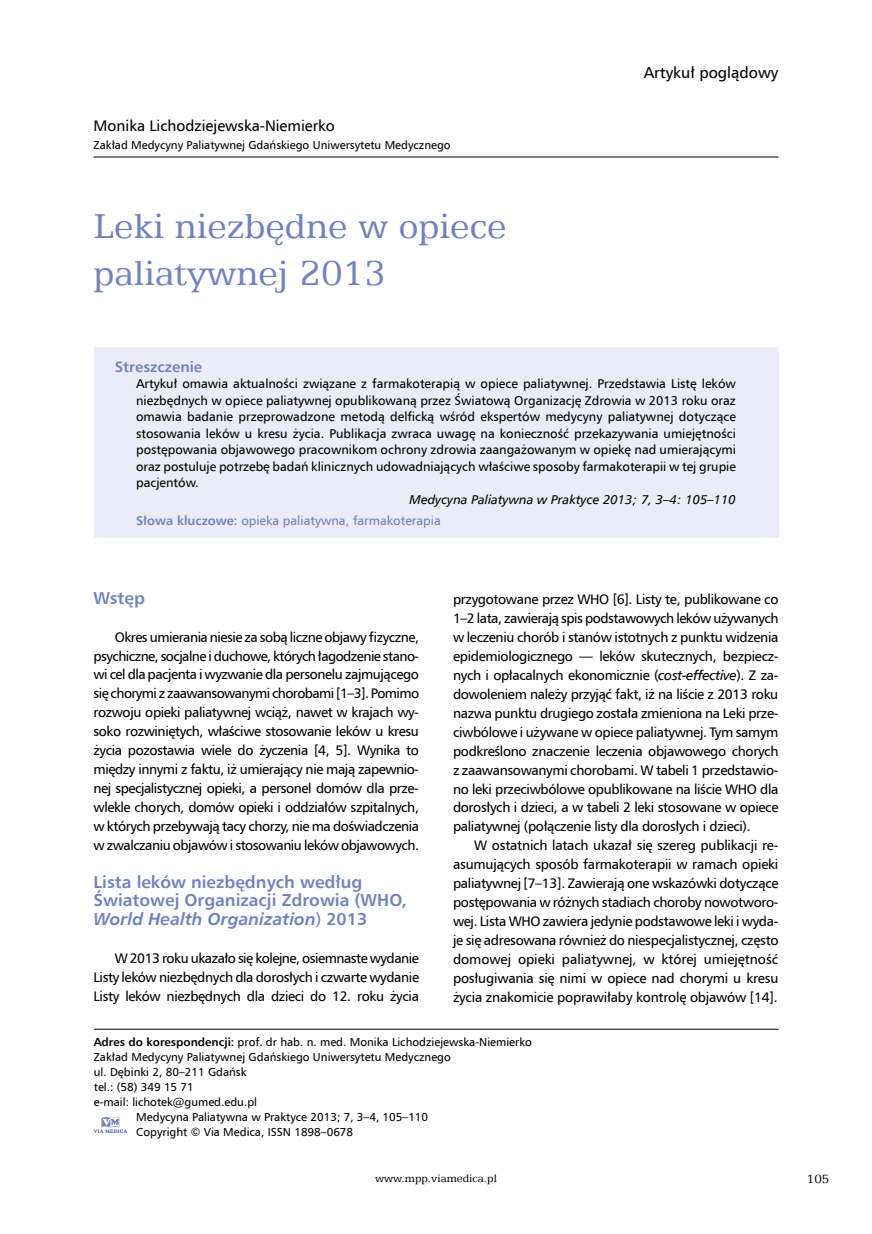
<style>
.page{position:relative;width:872px;height:1234px;background:#fff}
.page>*{position:absolute;margin:0;border:0;box-sizing:border-box;transform-origin:0 0}
.t1{font:39px/46.8px "Egyptian 505 EU";color:#7082c0}
.t2{font:700 17.25px/18.9px "Humnst 777 EU";color:#7082c0}
.t3{font:15.75px "Humnst 777 EU";color:#000}
.t4{font:15.3px "Humnst 777 EU";color:#000}
.t5{font:700 15px "Humnst 777 EU";color:#7082c0}
.t6{font:13.8px/18.9px "Humnst 777 EU";letter-spacing:-.025em;color:#000;text-align:justify}
.t7{font:13.5px "Egyptian 505 EU";color:#000}
.t8{font:12.75px/16.5px "Humnst 777 EU";color:#000;text-align:justify}
.t9{font:italic 12.75px/20.7px "Humnst 777 EU";color:#000}
.t10{font:12px "Egyptian 505 EU";color:#000}
.t11{font:11.55px "Humnst 777 EU";color:#000}
.s1{font-weight:700;font-style:normal;color:#7082c0}
.s2{font-style:normal;color:#7082c0}
.s3{font-style:italic}
.s4{font-weight:400}
.s5{font-weight:700}
</style>
<div class="page">
<div style="left:94px;top:347px;width:684px;height:190px;background:#ebecf7"></div>
<hr style="left:94px;top:1028px;width:684px;height:1px;background:#000">
<svg style="left:94px;top:1117px;width:33px;height:15px"></svg>
<hr style="left:94px;top:157px;width:684px;height:1px;background:#000">
<p class="t4" style="left:94px;top:116px;width:243px">Monika Lichodziejewska-Niemierko</p>
<p class="t11" style="left:94px;top:137px;width:359px">Zakład Medycyny Paliatywnej Gdańskiego Uniwersytetu Medycznego</p>
<h1 class="t1" style="left:94px;top:202px;width:415px">Leki niezbędne w opiece paliatywnej 2013</h1>
<p class="t3" style="left:644px;top:63px;width:136px">Artykuł poglądowy</p>
<p class="t5" style="left:115px;top:357px;width:89px">Streszczenie</p>
<p class="t8" style="left:136px;top:375px;width:601px">Artykuł omawia aktualności związane z farmakoterapią w opiece paliatywnej. Przedstawia Listę leków niezbędnych w opiece paliatywnej opublikowaną przez Światową Organizację Zdrowia w 2013 roku oraz omawia badanie przeprowadzone metodą delficką wśród ekspertów medycyny paliatywnej dotyczące stosowania leków u kresu życia. Publikacja zwraca uwagę na konieczność przekazywania umiejętności postępowania objawowego pracownikom ochrony zdrowia zaangażowanym w opiekę nad umierającymi oraz postuluje potrzebę badań klinicznych udowadniających właściwe sposoby farmakoterapii w tej grupie pacjentów.</p>
<p class="t9" style="left:136px;top:489px;width:601px;text-indent:273px">Medycyna Paliatywna w Praktyce 2013; 7, 3–4: 105–110<br><span class="s1">Słowa kluczowe:</span> <span class="s2">opieka paliatywna, farmakoterapia</span></p>
<p class="t2" style="left:94px;top:588px;width:53px">Wstęp</p>
<p class="t6" style="left:94px;top:627px;width:327px;text-indent:21px">Okres umierania niesie za sobą liczne objawy fizyczne, psychiczne, socjalne i duchowe, których łagodzenie stano&shy;wi cel dla pacjenta i wyzwanie dla personelu zajmującego się chorymi z zaawansowanymi chorobami [1–3]. Pomimo rozwoju opieki paliatywnej wciąż, nawet w krajach wy&shy;soko rozwiniętych, właściwe stosowanie leków u kresu życia pozostawia wiele do życzenia [4, 5]. Wynika to między innymi z faktu, iż umierający nie mają zapewnio&shy;nej specjalistycznej opieki, a personel domów dla prze&shy;wlekle chorych, domów opieki i oddziałów szpitalnych, w których przebywają tacy chorzy, nie ma doświadczenia w zwalczaniu objawów i stosowaniu leków objawowych.</p>
<p class="t2" style="left:94px;top:871px;width:315px">Lista leków niezbędnych według<br>Światowej Organizacji Zdrowia (WHO,<br><span class="s3">World Health Organization</span><span class="s4">)</span> 2013</p>
<p class="t6" style="left:94px;top:948px;width:327px;text-indent:21px">W 2013 roku ukazało się kolejne, osiemnaste wydanie Listy leków niezbędnych dla dorosłych i czwarte wydanie Listy leków niezbędnych dla dzieci do 12. roku życia</p>
<p class="t6" style="left:453px;top:589px;width:327px">przygotowane przez WHO [6]. Listy te, publikowane co 1–2 lata, zawierają spis podstawowych leków używanych w leczeniu chorób i stanów istotnych z punktu widzenia epidemiologicznego — leków skutecznych, bezpiecz&shy;nych i opłacalnych ekonomicznie (<span class="s3">cost-effective</span>). Z za&shy;dowoleniem należy przyjąć fakt, iż na liście z 2013 roku nazwa punktu drugiego została zmieniona na Leki prze&shy;ciwbólowe i używane w opiece paliatywnej. Tym samym podkreślono znaczenie leczenia objawowego chorych z zaawansowanymi chorobami. W tabeli 1 przedstawio&shy;no leki przeciwbólowe opublikowane na liście WHO dla dorosłych i dzieci, a w tabeli 2 leki stosowane w opiece paliatywnej (połączenie listy dla dorosłych i dzieci).</p>
<p class="t6" style="left:453px;top:835px;width:327px;text-indent:21px">W ostatnich latach ukazał się szereg publikacji re&shy;asumujących sposób farmakoterapii w ramach opieki paliatywnej [7–13]. Zawierają one wskazówki dotyczące postępowania w różnych stadiach choroby nowotworo&shy;wej. Lista WHO zawiera jedynie podstawowe leki i wyda&shy;je się adresowana również do niespecjalistycznej, często domowej opieki paliatywnej, w której umiejętność posługiwania się nimi w opiece nad chorymi u kresu życia znakomicie poprawiłaby kontrolę objawów [14].</p>
<p class="t11" style="left:94px;top:1034px;width:440px"><span class="s5">Adres do korespondencji:</span> prof. dr hab. n. med. Monika Lichodziejewska-Niemierko</p>
<p class="t11" style="left:94px;top:1049px;width:359px">Zakład Medycyny Paliatywnej Gdańskiego Uniwersytetu Medycznego</p>
<p class="t11" style="left:94px;top:1064px;width:154px">ul. Dębinki 2, 80–211 Gdańsk</p>
<p class="t11" style="left:94px;top:1079px;width:102px">tel.: (58) 349 15 71</p>
<p class="t11" style="left:94px;top:1094px;width:165px">e-mail: lichotek@gumed.edu.pl</p>
<p class="t11" style="left:136px;top:1109px;width:293px">Medycyna Paliatywna w Praktyce 2013; 7, 3–4, 105–110</p>
<p class="t11" style="left:136px;top:1124px;width:218px">Copyright © Via Medica, ISSN 1898–0678</p>
<p class="t10" style="left:375px;top:1170px;width:123px">www.mpp.viamedica.pl</p>
<p class="t7" style="left:807px;top:1170px;width:24px">105</p>
</div>
